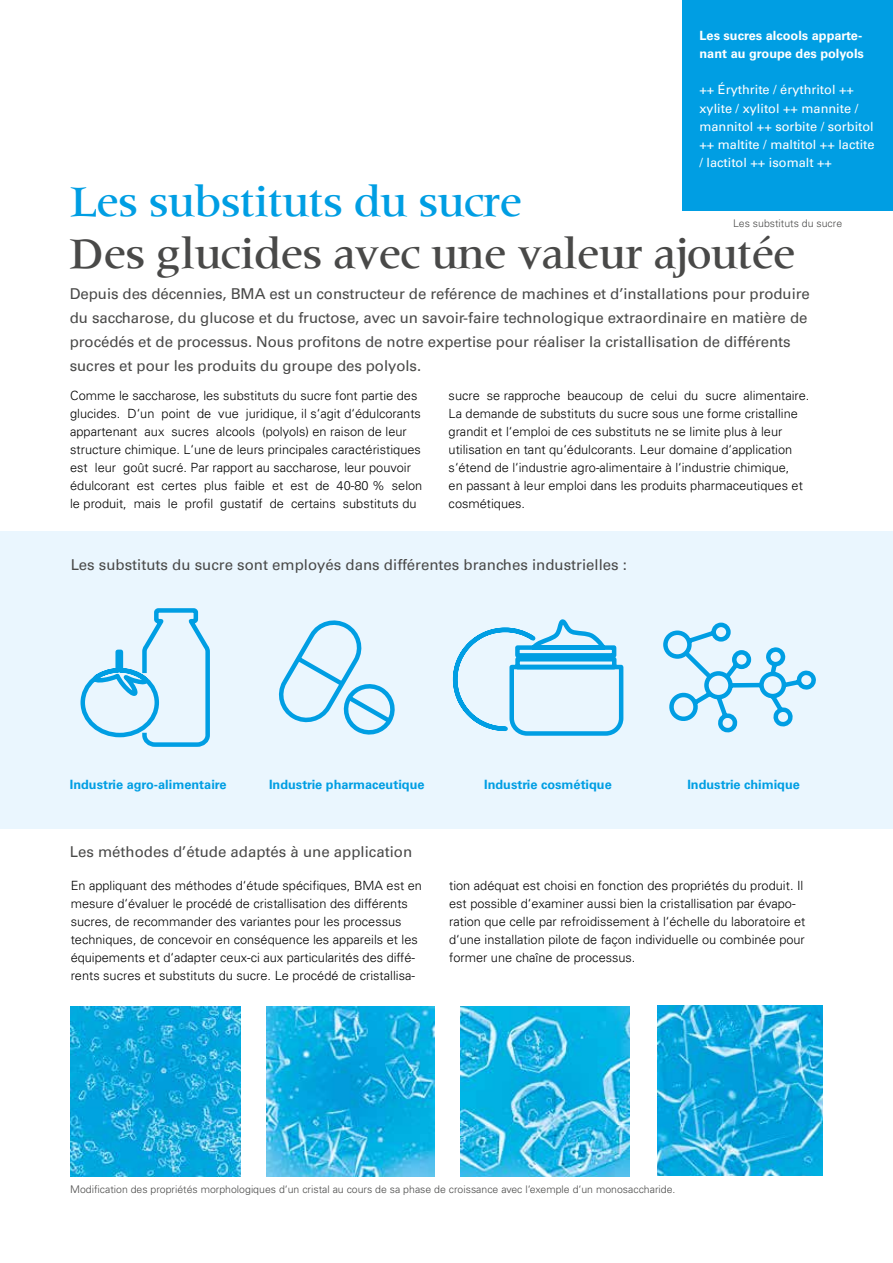
<style>
.page{position:relative;width:893px;height:1263px;background:#fff}
.page>*{position:absolute;margin:0;border:0;box-sizing:border-box;transform-origin:0 0}
.t1{font:500 45px "Meridien Com";letter-spacing:-.02em;color:#494948}
.t2{font:500 45px "Meridien Com";letter-spacing:-.02em;color:#009ee3}
.t3{font:15px/24px "Univers LT Pro 55 Roman";letter-spacing:-.005em;color:#494948}
.t4{font:300 12.75px/18px "Univers LT Pro 45";color:#000}
.t5{font:12.75px/18px "Univers LT Pro 55 Roman";color:#fff}
.t6{font:700 12.75px "Univers LT Pro 65";color:#009ee3}
.t7{font:700 12.75px/18px "Univers LT Pro 65";color:#fff}
.t8{font:300 10.5px "Univers LTCYR 45";color:#494948}
</style>
<div class="page">
<hr style="left:892px;top:421px;width:1px;height:842px;background:#eaf6fe">
<hr style="left:892px;top:210px;width:1px;height:211px;background:#009ee3">
<div style="left:682px;top:0;width:211px;height:210px;background:#009ee3"></div>
<div style="left:0;top:531px;width:893px;height:298px;background:#eaf6fe"></div>
<svg style="left:80px;top:608px;width:130px;height:139px"></svg>
<svg style="left:663px;top:622px;width:153px;height:111px"></svg>
<svg style="left:452px;top:619px;width:172px;height:117px"></svg>
<svg style="left:278px;top:620px;width:117px;height:115px"></svg>
<img style="left:461px;top:1006px;width:168px;height:170px">
<img style="left:70px;top:1006px;width:171px;height:170px">
<img style="left:266px;top:1006px;width:168px;height:170px">
<img style="left:657px;top:1005px;width:166px;height:170px">
<p class="t7" style="left:699px;top:26px;width:166px">Les sucres alcools apparte&shy;nant au groupe des polyols</p>
<p class="t5" style="left:699px;top:80px;width:177px">++ Érythrite / érythritol ++ xylite / xylitol ++ mannite / mannitol ++ sorbite / sorbitol ++ maltite / maltitol ++ lactite / lactitol ++ isomalt ++</p>
<h1 class="t2" style="left:70px;top:174px;width:454px">Les substituts du sucre</h1>
<h1 class="t1" style="left:70px;top:227px;width:727px">Des glucides avec une valeur ajoutée</h1>
<p class="t8" style="left:733px;top:216px;width:110px">Les substituts du sucre</p>
<p class="t3" style="left:70px;top:281px;width:742px">Depuis des décennies, BMA est un constructeur de reférence de machines et d’installations pour produire du saccharose, du glucose et du fructose, avec un savoir-faire technologique extraordinaire en matière de procédés et de processus. Nous profitons de notre expertise pour réaliser la cristallisation de différents sucres et pour les produits du groupe des polyols.</p>
<p class="t4" style="left:70px;top:386px;width:354px">Comme le saccharose, les substituts du sucre font partie des glucides. D‘un point de vue juridique, il s‘agit d‘édulcorants appartenant aux sucres alcools (polyols) en raison de leur structure chimique. L‘une de leurs principales caractéristiques est leur goût sucré. Par rapport au saccharose, leur pouvoir édulcorant est certes plus faible et est de 40-80 % selon le produit, mais le profil gustatif de certains substituts du</p>
<p class="t4" style="left:449px;top:386px;width:362px">sucre se rapproche beaucoup de celui du sucre alimentaire.<br>La demande de substituts du sucre sous une forme cristalline grandit et l‘emploi de ces substituts ne se limite plus à leur utilisation en tant qu‘édulcorants. Leur domaine d‘application s‘étend de l‘industrie agro-alimentaire à l‘industrie chimique,<br>en passant à leur emploi dans les produits pharmaceutiques et cosmétiques.</p>
<p class="t3" style="left:71px;top:551px;width:558px">Les substituts du sucre sont employés dans différentes branches industrielles :</p>
<p class="t6" style="left:70px;top:776px;width:158px">Industrie agro-alimentaire</p>
<p class="t6" style="left:269px;top:776px;width:157px">Industrie pharmaceutique</p>
<p class="t6" style="left:484px;top:776px;width:129px">Industrie cosmétique</p>
<p class="t6" style="left:687px;top:776px;width:114px">Industrie chimique</p>
<p class="t3" style="left:70px;top:838px;width:344px">Les méthodes d’étude adaptés à une application</p>
<p class="t4" style="left:71px;top:876px;width:353px">En appliquant des méthodes d‘étude spécifiques, BMA est en mesure d‘évaluer le procédé de cristallisation des différents sucres, de recommander des variantes pour les processus techniques, de concevoir en conséquence les appareils et les équipements et d‘adapter ceux-ci aux particularités des diffé&shy;rents sucres et substituts du sucre. Le procédé de cristallisa-</p>
<p class="t4" style="left:449px;top:876px;width:358px">tion adéquat est choisi en fonction des propriétés du produit. Il est possible d‘examiner aussi bien la cristallisation par évapo&shy;ration que celle par refroidissement à l‘échelle du laboratoire et d‘une installation pilote de façon individuelle ou combinée pour former une chaîne de processus.</p>
<p class="t8" style="left:70px;top:1182px;width:607px">Modification des propriétés morphologiques d‘un cristal au cours de sa phase de croissance avec l‘exemple d‘un monosaccharide.</p>
</div>
